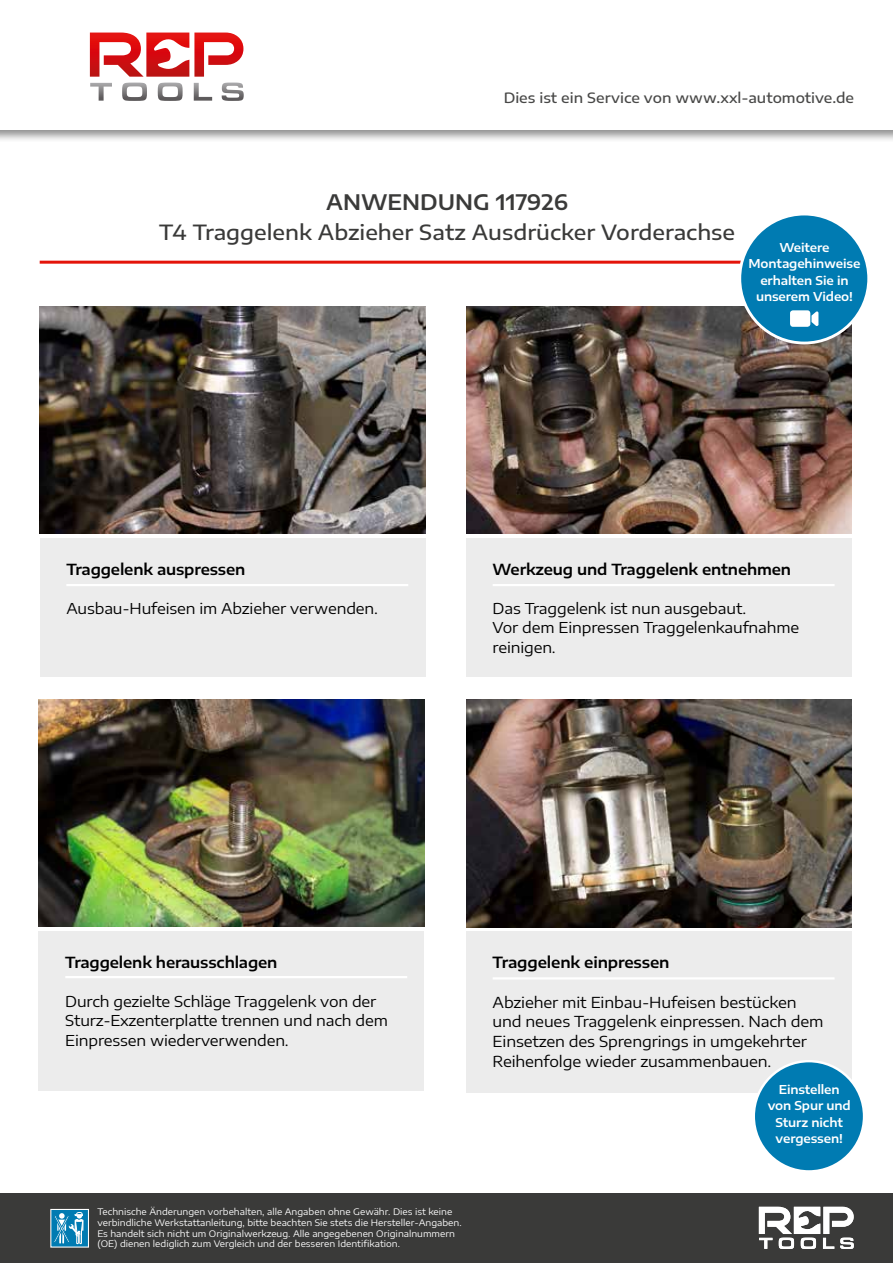
<style>
.page{position:relative;width:893px;height:1263px;background:#fff}
.page>*{position:absolute;margin:0;border:0;box-sizing:border-box;transform-origin:0 0}
.t1{font:500 21px "Encode Sans Expanded";color:#3a3a39}
.t2{font:600 21px "Encode Sans Expanded";color:#3a3a39}
.t3{font:15.15px/19.6px "Encode Sans Expanded";letter-spacing:-.01em;color:#000}
.t4{font:600 15.15px "Encode Sans Expanded";letter-spacing:-.01em;color:#000}
.t5{font:15px/19.5px "Encode Sans Expanded";letter-spacing:-.01em;color:#000}
.t6{font:600 15px "Encode Sans Expanded";letter-spacing:-.01em;color:#000}
.t7{font:500 14.25px "Encode Sans Expanded";color:#484847}
.t8{font:600 12px/16.5px "Encode Sans Expanded";letter-spacing:-.01em;color:#fff;text-align:center}
.t9{font:9px/10.8px "Encode Sans Expanded";color:#fff}
</style>
<div class="page">
<div style="left:0;top:0;width:893px;height:143px;background:#000;opacity:.45"></div>
<div style="left:0;top:0;width:893px;height:130px;background:#fff"></div>
<div style="left:0;top:1193px;width:893px;height:70px;background:#3a3a39"></div>
<div style="left:51px;top:1209px;width:37px;height:38px;background:#007bb2"></div>
<div style="left:50px;top:1209px;width:39px;height:38px;border:1px solid #fff"></div>
<svg style="left:54px;top:1212px;width:29px;height:32px"></svg>
<svg style="left:759px;top:1207px;width:95px;height:42px"></svg>
<svg style="left:90px;top:33px;width:153px;height:44px"></svg>
<svg style="left:90px;top:83px;width:22px;height:18px"></svg>
<svg style="left:122px;top:83px;width:25px;height:18px"></svg>
<svg style="left:158px;top:83px;width:25px;height:18px"></svg>
<svg style="left:194px;top:83px;width:18px;height:18px"></svg>
<svg style="left:222px;top:83px;width:22px;height:18px"></svg>
<div style="left:466px;top:538px;width:386px;height:138px;background:#ececec"></div>
<hr style="left:493px;top:584px;width:342px;height:2px;background:#fff">
<img style="left:466px;top:306px;width:386px;height:228px">
<div style="left:466px;top:931px;width:386px;height:161px;background:#ececec"></div>
<hr style="left:493px;top:977px;width:342px;height:2px;background:#fff">
<img style="left:466px;top:699px;width:386px;height:228px">
<div style="left:39px;top:931px;width:385px;height:159px;background:#ececec"></div>
<hr style="left:65px;top:976px;width:342px;height:2px;background:#fff">
<img style="left:39px;top:699px;width:385px;height:228px">
<div style="left:40px;top:538px;width:385px;height:138px;background:#ececec"></div>
<hr style="left:66px;top:584px;width:342px;height:2px;background:#fff">
<img style="left:40px;top:306px;width:385px;height:228px">
<div style="left:754px;top:1061px;width:110px;height:110px;background:#007bb2;border-radius:50%"></div>
<div style="left:753px;top:1060px;width:112px;height:112px;border:2px solid #fff;border-radius:50%"></div>
<hr style="left:40px;top:261px;width:813px;height:3px;background:#e4140a">
<div style="left:740px;top:214px;width:129px;height:129px;background:#007bb2;border-radius:50%"></div>
<div style="left:738px;top:213px;width:132px;height:131px;border:3px solid #fff;border-radius:50%"></div>
<div style="left:790px;top:310px;width:20px;height:17px;background:#fff;border-radius:3px"></div>
<svg style="left:811px;top:311px;width:8px;height:15px"></svg>
<h3 class="t7" style="left:504px;top:87px;width:352px">Dies ist ein Service von www.xxl-automotive.de</h3>
<h1 class="t2" style="left:326px;top:186px;width:36px">ANWENDUNG</h1>
<h1 class="t2" style="left:496px;top:186px;width:74px">117926</h1>
<h1 class="t1" style="left:159px;top:217px;width:578px">T4 Traggelenk Abzieher Satz Ausdrücker Vorderachse</h1>
<h3 class="t8" style="left:748px;top:238px;width:113px">Weitere<br>Montagehinweise erhalten Sie in unserem Video!</h3>
<h3 class="t6" style="left:66px;top:558px;width:180px">Traggelenk auspressen</h3>
<h3 class="t5" style="left:66px;top:598px;width:313px">Ausbau-Hufeisen im Abzieher verwenden.</h3>
<h3 class="t6" style="left:493px;top:558px;width:300px">Werkzeug und Traggelenk entnehmen</h3>
<h3 class="t5" style="left:493px;top:598px;width:308px">Das Traggelenk ist nun ausgebaut.<br>Vor dem Einpressen Traggelenkaufnahme reinigen.</h3>
<h3 class="t6" style="left:65px;top:951px;width:214px">Traggelenk herausschlagen</h3>
<h3 class="t5" style="left:65px;top:991px;width:324px">Durch gezielte Schläge Traggelenk von der<br>Sturz-Exzenterplatte trennen und nach dem<br>Einpressen wiederverwenden.</h3>
<p class="t9" style="left:97px;top:1206px;width:366px">Technische Änderungen vorbehalten, alle Angaben ohne Gewähr. Dies ist keine verbindliche Werkstattanleitung, bitte beachten Sie stets die Hersteller-Angaben.<br>Es handelt sich nicht um Originalwerkzeug. Alle angegebenen Originalnummern (OE) dienen lediglich zum Vergleich und der besseren Identifikation.</p>
<h2 class="t4" style="left:493px;top:951px;width:178px">Traggelenk einpressen</h2>
<h2 class="t3" style="left:493px;top:991px;width:332px">Abzieher mit Einbau-Hufeisen bestücken und neues Traggelenk einpressen. Nach dem Einsetzen des Sprengrings in umgekehrter Reihenfolge wieder zusammenbauen.</h2>
<h3 class="t8" style="left:768px;top:1080px;width:85px">Einstellen von Spur und<br>Sturz nicht vergessen!</h3>
</div>
